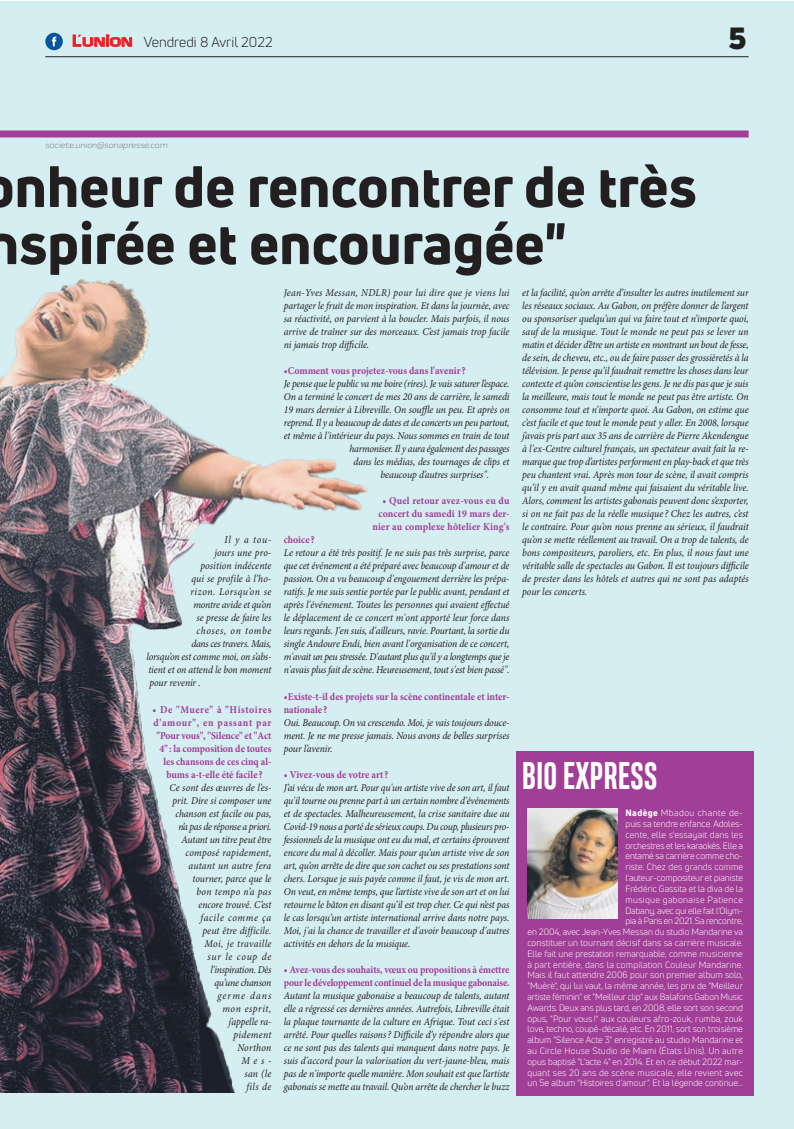
<style>
.page{position:relative;width:794px;height:1129px;background:#fff}
.page>*{position:absolute;margin:0;border:0;box-sizing:border-box;transform-origin:0 0}
.t1{font:800 57px/57px "Uni Neue";color:#231f20}
.t2{font:700 36px "Heading Compressed Pro";color:#fff}
.t3{font:900 30px "Uni Neue";color:#231f20}
.t4{font:14px "Uni Neue";color:#231f20}
.t5{font:italic 10.5px/13px "Minion Pro";letter-spacing:-.01em;color:#231f20;text-align:justify;scale:.93 1}
.t6{font:700 10.5px/13px "Minion Pro";color:#a13e97;scale:.93 1}
.t7{font:italic 10.5px "Minion Pro";letter-spacing:.015em;color:#231f20;scale:.93 1}
.t8{font:700 10.5px "Minion Pro";letter-spacing:.055em;color:#a13e97;scale:.93 1}
.t9{font:700 10.5px "Minion Pro";letter-spacing:.07em;color:#a13e97;scale:.93 1}
.t10{font:italic 10.5px "Minion Pro";letter-spacing:.01em;color:#231f20;scale:.93 1}
.t11{font:italic 10.5px "Minion Pro";letter-spacing:.055em;color:#231f20;scale:.93 1}
.t12{font:italic 10.5px "Minion Pro";letter-spacing:.065em;color:#231f20;scale:.93 1}
.t13{font:9px/10.8px "Uni Neue";color:#fff;text-align:right}
.t14{font:italic 9px "Praktika";color:#818386}
.s1{font-family:"Eurostile";font-weight:600;font-size:15px;color:#ee1d23}
.s2{font-family:"Eurostile";font-weight:600;font-size:11.4px;color:#ee1d23}
.s3{font-weight:800}
</style>
<div class="page">
<div style="left:0;top:1px;width:793px;height:1127px;background:#d5eef1"></div>
<hr style="left:45px;top:56px;width:703px;height:1px;background:#231f20">
<svg style="left:72px;top:34px;width:60px;height:13px"></svg>
<div style="left:45px;top:33px;width:18px;height:17px;background:#08549e;border-radius:50%"></div>
<svg style="left:52px;top:37px;width:4px;height:9px"></svg>
<div style="left:0;top:130px;width:748px;height:7px;background:#a13e97"></div>
<img style="left:0;top:279px;width:368px;height:812px">
<div style="left:516px;top:751px;width:238px;height:344px;background:#a13e97"></div>
<img style="left:527px;top:808px;width:90px;height:110px">
<h3 class="t4" style="left:72px;top:33px;width:202px"><span class="s1">L</span><span class="s2">UNION</span> Vendredi 8 Avril 2022</h3>
<h3 class="t3" style="left:728px;top:17px;width:19px">5</h3>
<p class="t14" style="left:45px;top:139px;width:124px">societe.union@sonapresse.com</p>
<h1 class="t1" style="left:-13px;top:157px;width:711px;text-indent:28px">nheur de rencontrer de très nspirée et encouragée"</h1>
<p class="t5" style="left:224px;top:533px;width:52px">Il y a tou-</p>
<p class="t7" style="left:214px;top:545px;width:63px">jours une pro-</p>
<p class="t10" style="left:200px;top:558px;width:78px">position indécente</p>
<p class="t7" style="left:191px;top:571px;width:88px">qui se profile à l’ho-</p>
<p class="t11" style="left:190px;top:584px;width:89px">rizon. Lorsqu’on se</p>
<p class="t5" style="left:193px;top:598px;width:85px">montre avide et qu’on</p>
<p class="t5" style="left:196px;top:611px;width:82px">se presse de faire les</p>
<p class="t12" style="left:196px;top:623px;width:82px">choses, on tombe</p>
<p class="t5" style="left:191px;top:637px;width:87px">dans ces travers. Mais,</p>
<p class="t5" style="left:146px;top:650px;width:136px">lorsqu’on est comme moi, on s’abs-</p>
<p class="t5" style="left:148px;top:663px;width:134px">tient et on attend le bon moment</p>
<p class="t5" style="left:149px;top:676px;width:57px">pour revenir .</p>
<p class="t8" style="left:152px;top:701px;width:129px">• De "Muere" à "Histoires</p>
<p class="t9" style="left:153px;top:714px;width:128px">d'amour", en passant par</p>
<p class="t6" style="left:156px;top:728px;width:125px">"Pour vous", "Silence" et "Act</p>
<p class="t6" style="left:159px;top:741px;width:122px">4": la composition de toutes</p>
<p class="t6" style="left:163px;top:754px;width:118px">les chansons de ces cinq al-</p>
<p class="t6" style="left:166px;top:767px;width:105px">bums a-t-elle été facile ?</p>
<p class="t5" style="left:169px;top:780px;width:111px;text-align:right">Ce sont des œuvres de l’es&shy;prit. Dire si composer une chanson est facile ou pas, n’a pas de réponse a priori.<br>Autant un titre peut être composé rapidement, autant un autre fera tourner, parce que le<br>bon tempo n’a pas encore trouvé. C’est<br>facile comme ça<br>peut être difficile.<br>Moi, je travaille<br>sur le coup de l’inspiration. Dès<br>qu’une chanson<br>germe dans<br>mon esprit,<br>j’appelle ra-<br>pidement<br>Northon<br>Mes-<br>san (le<br>fils de</p>
<p class="t5" style="left:284px;top:286px;width:244px">Jean-Yves Messan, NDLR) pour lui dire que je viens lui partager le fruit de mon inspiration. Et dans la journée, avec sa réactivité, on parvient à la boucler. Mais parfois, il nous arrive de traîner sur des morceaux. C’est jamais trop facile ni jamais trop difficile.</p>
<p class="t6" style="left:284px;top:364px;width:197px">•Comment vous projetez-vous dans l'avenir ?</p>
<p class="t5" style="left:284px;top:377px;width:244px">Je pense que le public va me boire (rires). Je vais saturer l’espace.</p>
<p class="t5" style="left:284px;top:390px;width:244px">On a terminé le concert de mes 20 ans de carrière, le samedi</p>
<p class="t5" style="left:284px;top:403px;width:244px">19 mars dernier à Libreville. On souffle un peu. Et après on</p>
<p class="t5" style="left:284px;top:416px;width:244px">reprend. Il y a beaucoup de dates et de concerts un peu partout,</p>
<p class="t5" style="left:284px;top:429px;width:244px">et même à l'intérieur du pays. Nous sommes en train de tout</p>
<p class="t5" style="left:349px;top:442px;width:174px">harmoniser. Il y aura également des passages</p>
<p class="t5" style="left:353px;top:455px;width:169px">dans les médias, des tournages de clips et</p>
<p class="t5" style="left:380px;top:468px;width:118px">beaucoup d’autres surprises".</p>
<p class="t6" style="left:372px;top:494px;width:149px;text-align:right">• Quel retour avez-vous eu du concert du samedi 19 mars der&shy;nier au complexe hôtelier King's</p>
<p class="t6" style="left:284px;top:533px;width:35px">choice ?</p>
<p class="t5" style="left:284px;top:546px;width:244px">Le retour a été très positif. Je ne suis pas très surprise, parce que cet événement a été préparé avec beaucoup d'amour et de passion. On a vu beaucoup d'engouement derrière les prépa&shy;ratifs. Je me suis sentie portée par le public avant, pendant et après l'événement. Toutes les personnes qui avaient effectué le déplacement de ce concert m'ont apporté leur force dans leurs regards. J'en suis, d'ailleurs, ravie. Pourtant, la sortie du single Andoure Endi, bien avant l'organisation de ce concert, m'avait un peu stressée. D'autant plus qu'il y a longtemps que je n'avais plus fait de scène. Heureusement, tout s'est bien passé".</p>
<p class="t6" style="left:284px;top:689px;width:244px">•Existe-t-il des projets sur la scène continentale et inter&shy;nationale ?</p>
<p class="t5" style="left:284px;top:715px;width:244px">Oui. Beaucoup. On va crescendo. Moi, je vais toujours douce&shy;ment. Je ne me presse jamais. Nous avons de belles surprises pour l’avenir.</p>
<p class="t6" style="left:284px;top:767px;width:114px">• Vivez-vous de votre art?</p>
<p class="t5" style="left:284px;top:780px;width:244px">J’ai vécu de mon art. Pour qu'un artiste vive de son art, il faut qu'il tourne ou prenne part à un certain nombre d'événements et de spectacles. Malheureusement, la crise sanitaire due au Covid-19 nous a porté de sérieux coups. Du coup, plusieurs pro&shy;fessionnels de la musique ont eu du mal, et certains éprouvent encore du mal à décoller. Mais pour qu’un artiste vive de son art, qu’on arrête de dire que son cachet ou ses prestations sont chers. Lorsque je suis payée comme il faut, je vis de mon art.<br>On veut, en même temps, que l’artiste vive de son art et on lui retourne le bâton en disant qu’il est trop cher. Ce qui n’est pas le cas lorsqu’un artiste international arrive dans notre pays.<br>Moi, j'ai la chance de travailler et d'avoir beaucoup d'autres activités en dehors de la musique.</p>
<p class="t6" style="left:284px;top:962px;width:244px">• Avez-vous des souhaits, vœux ou propositions à émettre pour le développement continuel de la musique gabonaise.</p>
<p class="t5" style="left:284px;top:988px;width:244px">Autant la musique gabonaise a beaucoup de talents, autant elle a régressé ces dernières années. Autrefois, Libreville était la plaque tournante de la culture en Afrique. Tout ceci s'est arrêté. Pour quelles raisons? Difficile d’y répondre alors que ce ne sont pas des talents qui manquent dans notre pays. Je suis d'accord pour la valorisation du vert-jaune-bleu, mais pas de n'importe quelle manière. Mon souhait est que l’artiste gabonais se mette au travail. Qu’on arrête de chercher le buzz</p>
<p class="t5" style="left:522px;top:286px;width:245px">et la facilité, qu’on arrête d’insulter les autres inutilement sur les réseaux sociaux. Au Gabon, on préfère donner de l’argent ou sponsoriser quelqu’un qui va faire tout et n’importe quoi, sauf de la musique. Tout le monde ne peut pas se lever un matin et décider d’être un artiste en montrant un bout de fesse, de sein, de cheveu, etc., ou de faire passer des grossièretés à la télévision. Je pense qu’il faudrait remettre les choses dans leur contexte et qu’on conscientise les gens. Je ne dis pas que je suis la meilleure, mais tout le monde ne peut pas être artiste. On consomme tout et n’importe quoi. Au Gabon, on estime que c’est facile et que tout le monde peut y aller. En 2008, lorsque j’avais pris part aux 35 ans de carrière de Pierre Akendengue à l'ex-Centre culturel français, un spectateur avait fait la re&shy;marque que trop d’artistes performent en play-back et que très peu chantent vrai. Après mon tour de scène, il avait compris qu’il y en avait quand même qui faisaient du véritable live.<br>Alors, comment les artistes gabonais peuvent donc s’exporter, si on ne fait pas de la réelle musique ? Chez les autres, c’est le contraire. Pour qu’on nous prenne au sérieux, il faudrait qu’on se mette réellement au travail. On a trop de talents, de bons compositeurs, paroliers, etc. En plus, il nous faut une véritable salle de spectacles au Gabon. Il est toujours difficile de prester dans les hôtels et autres qui ne sont pas adaptés pour les concerts.</p>
<h2 class="t2" style="left:522px;top:753px;width:137px">BIO EXPRESS</h2>
<p class="t13" style="left:527px;top:807px;width:217px"><span class="s3">Nadège</span> Mbadou chante de-<br>puis sa tendre enfance. Adoles-<br>cente, elle s'essayait dans les<br>orchestres et les karaokés. Elle a<br>entamé sa carrière comme cho-<br>riste. Chez des grands comme<br>l’auteur-compositeur et pianiste<br>Frédéric Gassita et la diva de la<br>musique gabonaise Patience<br>Dabany, avec qui elle fait l’Olym-<br>pia à Paris en 2021. Sa rencontre,<br>en 2004, avec Jean-Yves Messan du studio Mandarine va constituer un tournant décisif dans sa carrière musicale.<br>Elle fait une prestation remarquable, comme musicienne à part entière, dans la compilation Couleur Mandarine.<br>Mais il faut attendre 2006 pour son premier album solo, "Muérè", qui lui vaut, la même année, les prix de “Meilleur artiste féminin” et “Meilleur clip” aux Balafons Gabon Music Awards. Deux ans plus tard, en 2008, elle sort son second opus, "Pour vous !" aux couleurs afro-zouk, rumba, zouk love, techno, coupé-décalé, etc. En 2011, sort son troisième album "Silence Acte 3" enregistré au studio Mandarine et au Circle House Studio de Miami (États Unis). Un autre opus baptisé "L'acte 4" en 2014. Et en ce début 2022 mar&shy;quant ses 20 ans de scène musicale, elle revient avec un 5e album "Histoires d'amour". Et la légende continue…</p>
</div>
